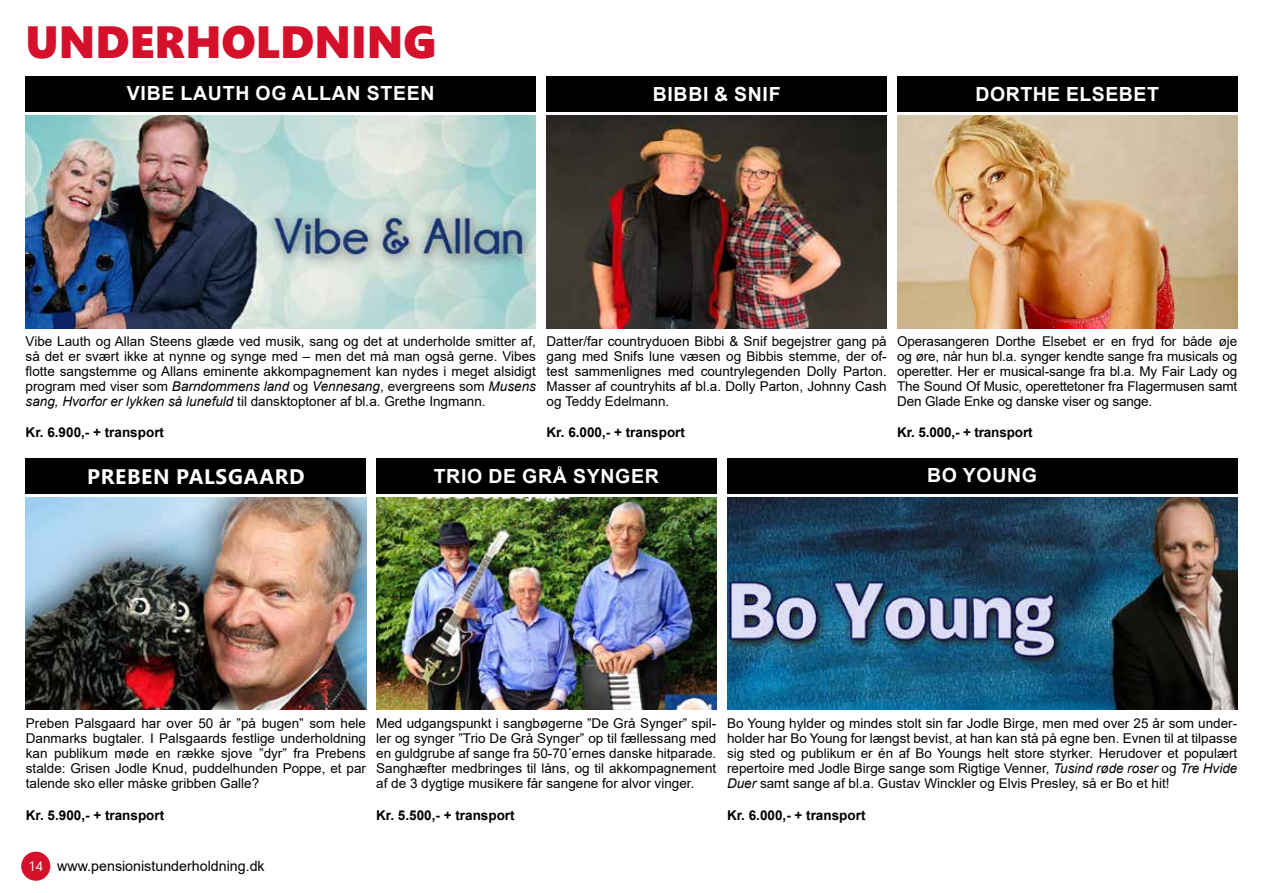
<style>
.page{position:relative;width:1263px;height:893px;background:#fff}
.page>*{position:absolute;margin:0;border:0;box-sizing:border-box;transform-origin:0 0}
.t1{font:45px "Segoe UI Black";color:#d5102a}
.t2{font:700 21px "Segoe UI";letter-spacing:.035em;color:#fff}
.t3{font:700 19.5px "Arial";letter-spacing:.035em;color:#fff}
.t4{font:14.25px "Arial";color:#000}
.t5{font:13.5px/15px "Arial";color:#000;text-align:justify}
.t6{font:700 13.5px "Arial";color:#000}
.s1{font-style:italic}
.s2{font-family:"Segoe UI";font-size:13.5px;color:#fff}
</style>
<div class="page">
<div style="left:21px;top:852px;width:29px;height:29px;background:#d5102a;border-radius:50%"></div>
<img style="left:547px;top:116px;width:340px;height:212px">
<div style="left:547px;top:77px;width:340px;height:35px;background:#000"></div>
<img style="left:897px;top:116px;width:340px;height:212px">
<div style="left:897px;top:77px;width:340px;height:35px;background:#000"></div>
<img style="left:26px;top:116px;width:510px;height:212px">
<div style="left:26px;top:77px;width:510px;height:35px;background:#000"></div>
<img style="left:26px;top:497px;width:340px;height:213px">
<div style="left:25px;top:458px;width:341px;height:35px;background:#000"></div>
<img style="left:376px;top:497px;width:340px;height:213px">
<div style="left:376px;top:458px;width:340px;height:35px;background:#000"></div>
<img style="left:727px;top:497px;width:510px;height:213px">
<div style="left:727px;top:458px;width:510px;height:35px;background:#000"></div>
<h1 class="t1" style="left:26px;top:10px;width:412px">UNDERHOLDNING</h1>
<h3 class="t3" style="left:127px;top:80px;width:309px">VIBE LAUTH OG ALLAN STEEN</h3>
<h3 class="t3" style="left:975px;top:81px;width:185px">DORTHE ELSEBET</h3>
<h3 class="t3" style="left:653px;top:81px;width:129px">BIBBI &amp; SNIF</h3>
<p class="t5" style="left:26px;top:333px;width:512px">Vibe Lauth og Allan Steens glæde ved musik, sang og det at underholde smitter af, så det er svært ikke at nynne og synge med – men det må man også gerne. Vibes flotte sangstemme og Allans eminente akkompagnement kan nydes i meget alsidigt program med viser som <span class="s1">Barndommens land</span> og <span class="s1">Vennesang</span>, evergreens som <span class="s1">Musens sang, Hvorfor er lykken så lunefuld</span> til dansktoptoner af bl.a. Grethe Ingmann.</p>
<p class="t6" style="left:26px;top:423px;width:140px">Kr. 6.900,- + transport</p>
<p class="t5" style="left:547px;top:333px;width:342px">Datter/far countryduoen Bibbi &amp; Snif begejstrer gang på gang med Snifs lune væsen og Bibbis stemme, der of&shy;test sammenlignes med countrylegenden Dolly Parton.<br>Masser af countryhits af bl.a. Dolly Parton, Johnny Cash og Teddy Edelmann.</p>
<p class="t6" style="left:547px;top:423px;width:140px">Kr. 6.000,- + transport</p>
<p class="t5" style="left:897px;top:333px;width:342px">Operasangeren Dorthe Elsebet er en fryd for både øje og øre, når hun bl.a. synger kendte sange fra musicals og operetter. Her er musical-sange fra bl.a. My Fair Lady og The Sound Of Music, operettetoner fra Flagermusen samt Den Glade Enke og danske viser og sange.</p>
<p class="t6" style="left:897px;top:423px;width:137px">Kr. 5.000,- + transport</p>
<h2 class="t2" style="left:87px;top:457px;width:219px">PREBEN PALSGAARD</h2>
<h3 class="t3" style="left:434px;top:462px;width:227px">TRIO DE GRÅ SYNGER</h3>
<h3 class="t3" style="left:927px;top:461px;width:111px">BO YOUNG</h3>
<p class="t5" style="left:26px;top:716px;width:342px">Preben Palsgaard har over 50 år ”på bugen” som hele Danmarks bugtaler. I Palsgaards festlige underholdning kan publikum møde en række sjove ”dyr” fra Prebens stalde: Grisen Jodle Knud, puddelhunden Poppe, et par talende sko eller måske gribben Galle?</p>
<p class="t6" style="left:26px;top:805px;width:140px">Kr. 5.900,- + transport</p>
<p class="t5" style="left:376px;top:716px;width:342px">Med udgangspunkt i sangbøgerne ”De Grå Synger” spil&shy;ler og synger ”Trio De Grå Synger” op til fællessang med en guldgrube af sange fra 50-70´ernes danske hitparade.<br>Sanghæfter medbringes til låns, og til akkompagnement af de 3 dygtige musikere får sangene for alvor vinger.</p>
<p class="t6" style="left:376px;top:805px;width:140px">Kr. 5.500,- + transport</p>
<p class="t5" style="left:727px;top:716px;width:512px">Bo Young hylder og mindes stolt sin far Jodle Birge, men med over 25 år som under&shy;holder har Bo Young for længst bevist, at han kan stå på egne ben. Evnen til at tilpasse sig sted og publikum er én af Bo Youngs helt store styrker. Herudover et populært repertoire med Jodle Birge sange som Rigtige Venner, <span class="s1">Tusind røde roser</span> og <span class="s1">Tre Hvide Duer</span> samt sange af bl.a. Gustav Winckler og Elvis Presley, så er Bo et hit!</p>
<p class="t6" style="left:727px;top:805px;width:140px">Kr. 6.000,- + transport</p>
<p class="t4" style="left:29px;top:856px;width:238px"><span class="s2">14</span> www.pensionistunderholdning.dk</p>
</div>
